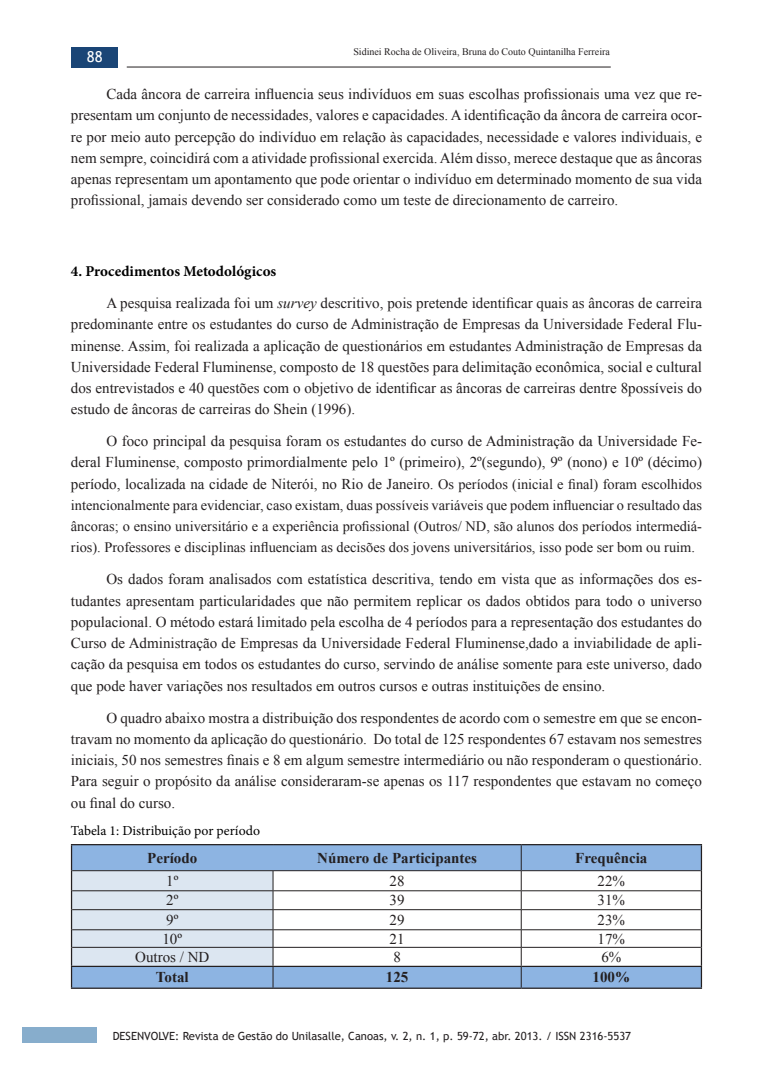
<style>
.page{position:relative;width:773px;height:1081px;background:#fff}
.page>*{position:absolute;margin:0;border:0;box-sizing:border-box;transform-origin:0 0}
.Corpo_Texto{font:15px/21.2px "Times New Roman";color:#231f20;text-align:justify}
.t1{font:700 15px "Times New Roman";color:#231f20}
.Sub_Títulos{font:700 15px "Minion Pro";color:#000}
.t2{font:15px "Trebuchet MS";color:#fff}
.Corpo_Texto-2{font:14.38px/21.2px "Times New Roman";color:#231f20;text-align:justify}
.Gráficos_Tabelas{font:13.75px "Minion Pro";color:#000}
.t3{font:11.25px "Trebuchet MS";color:#231f20}
.t4{font:10px "Times New Roman";color:#231f20}
.s1{font-style:italic}
.s2{font-size:14.38px}
</style>
<div class="page">
<div style="left:22px;top:1028px;width:75px;height:15px;background:#87adcc"></div>
<div style="left:72px;top:48px;width:46px;height:20px;background:#1a4576"></div>
<hr style="left:127px;top:67px;width:483px;height:1px;background:#231f20">
<svg style="left:274px;top:845px;width:426px;height:142px"></svg>
<hr style="left:71px;top:844px;width:202px;height:1px;background:#231f20">
<hr style="left:273px;top:844px;width:248px;height:1px;background:#231f20">
<hr style="left:521px;top:844px;width:181px;height:1px;background:#231f20">
<hr style="left:700px;top:845px;width:2px;height:25px;background:#231f20">
<hr style="left:700px;top:870px;width:2px;height:21px;background:#231f20">
<svg style="left:700px;top:891px;width:2px;height:18px"></svg>
<hr style="left:700px;top:909px;width:2px;height:21px;background:#231f20">
<hr style="left:273px;top:870px;width:248px;height:1px;background:#231f20">
<hr style="left:521px;top:870px;width:179px;height:1px;background:#231f20">
<hr style="left:273px;top:890px;width:248px;height:1px;background:#231f20">
<hr style="left:521px;top:890px;width:179px;height:1px;background:#231f20">
<hr style="left:273px;top:909px;width:248px;height:1px;background:#231f20">
<hr style="left:521px;top:909px;width:179px;height:1px;background:#231f20">
<hr style="left:273px;top:929px;width:248px;height:1px;background:#231f20">
<hr style="left:521px;top:929px;width:179px;height:1px;background:#231f20">
<hr style="left:273px;top:947px;width:248px;height:1px;background:#231f20">
<hr style="left:521px;top:947px;width:179px;height:1px;background:#231f20">
<hr style="left:273px;top:966px;width:248px;height:1px;background:#231f20">
<svg style="left:700px;top:930px;width:2px;height:36px"></svg>
<svg style="left:71px;top:845px;width:203px;height:142px;background:#b5c7db"></svg>
<svg style="left:521px;top:845px;width:1px;height:142px"></svg>
<hr style="left:521px;top:966px;width:181px;height:1px;background:#231f20">
<hr style="left:71px;top:987px;width:202px;height:2px;background:#231f20">
<hr style="left:273px;top:987px;width:248px;height:2px;background:#231f20">
<hr style="left:521px;top:987px;width:181px;height:2px;background:#231f20">
<hr style="left:700px;top:967px;width:2px;height:20px;background:#231f20">
<p class="t2" style="left:87px;top:48px;width:17px">88</p>
<p class="t4" style="left:353px;top:45px;width:258px">Sidinei Rocha de Oliveira, Bruna do Couto Quintanilha Ferreira</p>
<p class="Corpo_Texto" style="left:71px;top:83px;width:632px;text-indent:35px">Cada âncora de carreira influencia seus indivíduos em suas escolhas profissionais uma vez que re&shy;presentam um conjunto de necessidades, valores e capacidades. A identificação da âncora de carreira ocor&shy;re por meio auto percepção do indivíduo em relação às capacidades, necessidade e valores individuais, e nem sempre, coincidirá com a atividade profissional exercida. Além disso, merece destaque que as âncoras apenas representam um apontamento que pode orientar o indivíduo em determinado momento de sua vida profissional, jamais devendo ser considerado como um teste de direcionamento de carreiro.</p>
<p class="Sub_Títulos" style="left:71px;top:261px;width:207px">4. Procedimentos Metodológicos</p>
<p class="Corpo_Texto" style="left:71px;top:292px;width:632px;text-indent:35px">A pesquisa realizada foi um <span class="s1">survey</span> descritivo, pois pretende identificar quais as âncoras de carreira predominante entre os estudantes do curso de Administração de Empresas da Universidade Federal Flu&shy;minense. Assim, foi realizada a aplicação de questionários em estudantes Administração de Empresas da Universidade Federal Fluminense, composto de 18 questões para delimitação econômica, social e cultural dos entrevistados e 40 questões com o objetivo de identificar as âncoras de carreiras dentre 8possíveis do estudo de âncoras de carreiras do Shein (1996).</p>
<p class="Corpo_Texto" style="left:71px;top:430px;width:632px;text-indent:35px">O foco principal da pesquisa foram os estudantes do curso de Administração da Universidade Fe&shy;deral Fluminense, composto primordialmente pelo 1º (primeiro), 2º(segundo), 9º (nono) e 10º (décimo) período, localizada na cidade de Niterói, no Rio de Janeiro. <span class="s2">Os períodos (inicial e final) foram escolhidos</span></p>
<p class="Corpo_Texto-2" style="left:71px;top:494px;width:632px">intencionalmente para evidenciar, caso existam, duas possíveis variáveis que podem influenciar o resultado das âncoras; o ensino universitário e a experiência profissional (Outros/ ND, são alunos dos períodos intermediá&shy;rios). Professores e disciplinas influenciam as decisões dos jovens universitários, isso pode ser bom ou ruim.</p>
<p class="Corpo_Texto" style="left:71px;top:568px;width:632px;text-indent:35px">Os dados foram analisados com estatística descritiva, tendo em vista que as informações dos es&shy;tudantes apresentam particularidades que não permitem replicar os dados obtidos para todo o universo populacional. O método estará limitado pela escolha de 4 períodos para a representação dos estudantes do Curso de Administração de Empresas da Universidade Federal Fluminense,dado a inviabilidade de apli&shy;cação da pesquisa em todos os estudantes do curso, servindo de análise somente para este universo, dado que pode haver variações nos resultados em outros cursos e outras instituições de ensino.</p>
<p class="Corpo_Texto" style="left:71px;top:706px;width:632px;text-indent:35px">O quadro abaixo mostra a distribuição dos respondentes de acordo com o semestre em que se encon&shy;travam no momento da aplicação do questionário. Do total de 125 respondentes 67 estavam nos semestres iniciais, 50 nos semestres finais e 8 em algum semestre intermediário ou não responderam o questionário.<br>Para seguir o propósito da análise consideraram-se apenas os 117 respondentes que estavam no começo ou final do curso.</p>
<p class="Gráficos_Tabelas" style="left:71px;top:822px;width:191px">Tabela 1: Distribuição por período</p>
<p class="t1" style="left:147px;top:847px;width:51px">Período</p>
<p class="t1" style="left:317px;top:847px;width:161px">Número de Participantes</p>
<p class="t1" style="left:575px;top:847px;width:74px">Frequência</p>
<p class="Corpo_Texto" style="left:166px;top:870px;width:14px">1º</p>
<p class="Corpo_Texto" style="left:389px;top:870px;width:16px">28</p>
<p class="Corpo_Texto" style="left:597px;top:870px;width:29px">22%</p>
<p class="Corpo_Texto" style="left:166px;top:889px;width:14px">2º</p>
<p class="Corpo_Texto" style="left:389px;top:889px;width:16px">39</p>
<p class="Corpo_Texto" style="left:597px;top:889px;width:29px">31%</p>
<p class="Corpo_Texto" style="left:166px;top:909px;width:14px">9º</p>
<p class="Corpo_Texto" style="left:389px;top:909px;width:16px">29</p>
<p class="Corpo_Texto" style="left:597px;top:909px;width:29px">23%</p>
<p class="Corpo_Texto" style="left:162px;top:928px;width:21px">10º</p>
<p class="Corpo_Texto" style="left:389px;top:928px;width:16px">21</p>
<p class="Corpo_Texto" style="left:597px;top:928px;width:29px">17%</p>
<p class="Corpo_Texto" style="left:135px;top:946px;width:76px">Outros / ND</p>
<p class="Corpo_Texto" style="left:393px;top:946px;width:9px">8</p>
<p class="Corpo_Texto" style="left:601px;top:946px;width:21px">6%</p>
<p class="t1" style="left:156px;top:967px;width:34px">Total</p>
<p class="t1" style="left:386px;top:967px;width:24px">125</p>
<p class="t1" style="left:592px;top:967px;width:39px">100%</p>
<p class="t3" style="left:113px;top:1029px;width:520px">DESENVOLVE: Revista de Gestão do Unilasalle, Canoas, v. 2, n. 1, p. 59-72, abr. 2013. / ISSN 2316-5537</p>
</div>
